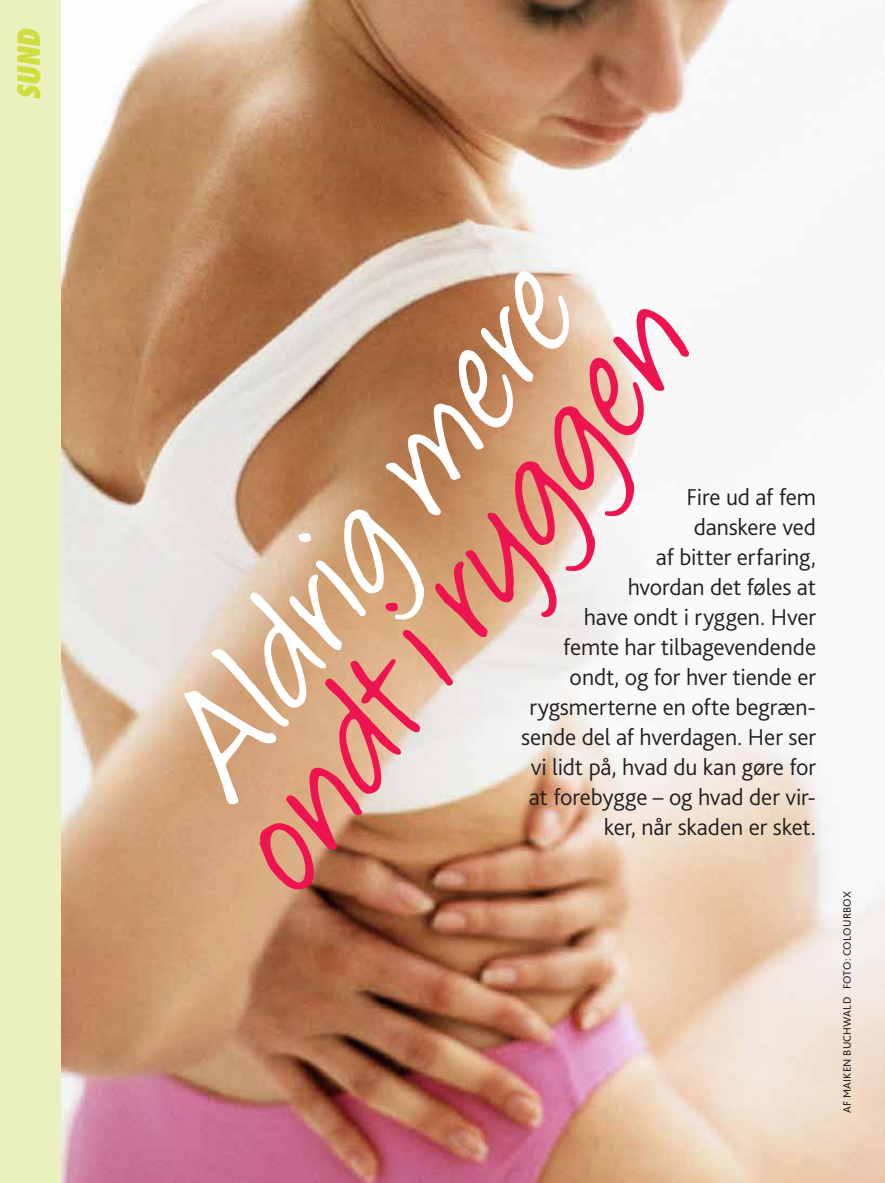
<style>
.page{position:relative;width:885px;height:1183px;background:#fff}
.page>*{position:absolute;margin:0;border:0;box-sizing:border-box;transform-origin:0 0}
.t1{font:150px "Calliope MVB Std";color:#ed1450}
.t2{font:150px "Calliope MVB Std";color:#fff}
.t3{font:italic 800 condensed 30px "Futura Std";color:#d0dd3f}
.t4{font:300 24px/30px "Bliss 2";letter-spacing:-.005em;color:#231f20;text-align:right}
.t5{font:11.25px "Bliss 2";letter-spacing:.02em;color:#231f20}
</style>
<div class="page">
<div style="left:0;top:0;width:64px;height:1182px;background:#ebf1be"></div>
<img style="left:62px;top:0;width:822px;height:1182px">
<p class="t3" style="left:10px;top:100px;width:74px;rotate:-90deg">sund</p>
<h1 class="t2" style="left:124px;top:719px;width:604px;rotate:-55deg">Aldrig mere</h1>
<h1 class="t1" style="left:188px;top:820px;width:694px;rotate:-55deg">ondt i ryggen</h1>
<p class="t4" style="left:521px;top:481px;width:297px">Fire ud af fem<br>danskere ved<br>af bitter erfaring,<br>hvordan det føles at<br>have ondt i ryggen. Hver<br>femte har tilbagevendende ondt, og for hver tiende er rygsmerterne en ofte begræn&shy;sende del af hverdagen. Her ser vi lidt på, hvad du kan gøre for at forebygge – og hvad der vir&shy;ker, når skaden er sket.</p>
<p class="t5" style="left:839px;top:1112px;width:223px;rotate:-90deg">af maiken buchwald foto: colourbox</p>
</div>
